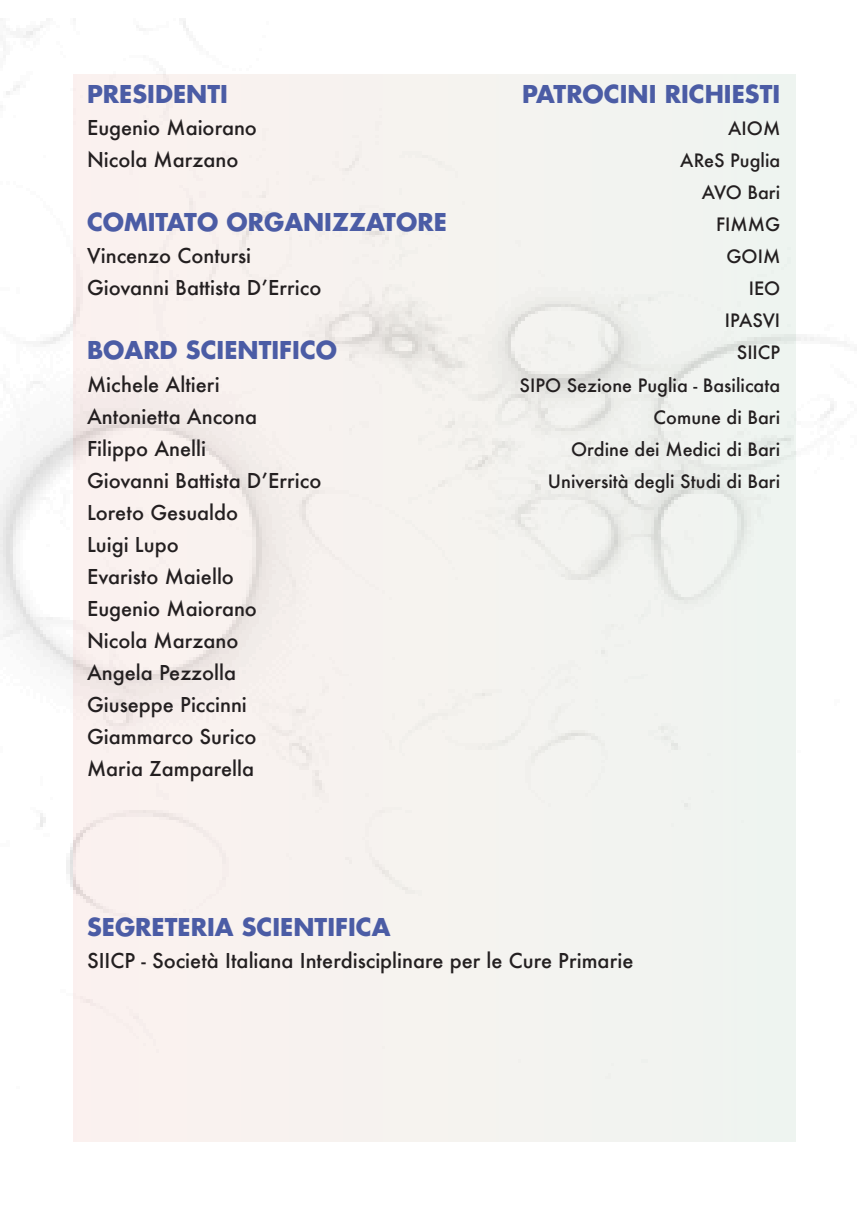
<style>
.page{position:relative;width:862px;height:1214px;background:#fff}
.page>*{position:absolute;margin:0;border:0;box-sizing:border-box;transform-origin:0 0}
.t1{font:700 24px "Futura";color:#4b5ca5}
.t2{font:500 20px "Futura";color:#231f20}
.t3{font:500 18px "Futura";color:#231f20}
.s1{font-style:inherit}
</style>
<div class="page">
<p class="t1" style="left:87px;top:78px;width:142px">PRESIDENTI</p>
<p class="t2" style="left:87px;top:114px;width:171px">Eugenio Maiorano</p>
<p class="t2" style="left:87px;top:146px;width:153px">Nicola Marzano</p>
<p class="t1" style="left:87px;top:206px;width:361px">COMITATO ORGANIZZATORE</p>
<p class="t2" style="left:87px;top:242px;width:166px">Vincenzo Contursi</p>
<p class="t2" style="left:87px;top:274px;width:236px">Giovanni Battista D’Errico</p>
<p class="t1" style="left:87px;top:334px;width:252px">BOARD SCIENTIFICO</p>
<p class="t2" style="left:87px;top:370px;width:134px">Michele Altieri</p>
<p class="t2" style="left:87px;top:402px;width:172px">Antonietta Ancona</p>
<p class="t2" style="left:87px;top:434px;width:121px">Filippo Anelli</p>
<p class="t2" style="left:87px;top:466px;width:236px">Giovanni Battista D’Errico</p>
<p class="t2" style="left:87px;top:498px;width:153px">Loreto Gesualdo</p>
<p class="t2" style="left:87px;top:530px;width:93px">Luigi Lupo</p>
<p class="t2" style="left:87px;top:562px;width:148px">Evaristo Maiello</p>
<p class="t2" style="left:87px;top:594px;width:171px">Eugenio Maiorano</p>
<p class="t2" style="left:87px;top:626px;width:153px">Nicola Marzano</p>
<p class="t2" style="left:87px;top:658px;width:151px">Angela Pezzolla</p>
<p class="t2" style="left:87px;top:690px;width:161px">Giuseppe Piccinni</p>
<p class="t2" style="left:87px;top:722px;width:171px">Giammarco Surico</p>
<p class="t2" style="left:87px;top:754px;width:169px">Maria Zamparella</p>
<p class="t1" style="left:522px;top:78px;width:260px">PATROCINI RICHIESTI</p>
<p class="t3" style="left:728px;top:116px;width:54px">AIOM</p>
<p class="t3" style="left:680px;top:148px;width:101px">AReS Puglia</p>
<p class="t3" style="left:702px;top:180px;width:80px">AVO Bari</p>
<p class="t3" style="left:716px;top:212px;width:66px">FIMMG</p>
<p class="t3" style="left:726px;top:244px;width:55px">GOIM</p>
<p class="t3" style="left:748px;top:276px;width:33px">IEO</p>
<p class="t3" style="left:725px;top:308px;width:57px">IPASVI</p>
<p class="t3" style="left:737px;top:340px;width:45px">SIICP</p>
<p class="t3" style="left:519px;top:372px;width:262px">SIPO <span class="s1">S</span>ezione Puglia - Basilicata</p>
<p class="t3" style="left:653px;top:404px;width:128px">Comune di Bari</p>
<p class="t3" style="left:571px;top:436px;width:211px">Ordine dei Medici di Bari</p>
<p class="t3" style="left:548px;top:468px;width:234px">Università degli Studi di Bari</p>
<p class="t1" style="left:87px;top:910px;width:305px">SEGRETERIA SCIENTIFICA</p>
<p class="t2" style="left:87px;top:946px;width:548px">SIICP - Società Italiana Interdisciplinare per le Cure Primarie</p>
</div>
